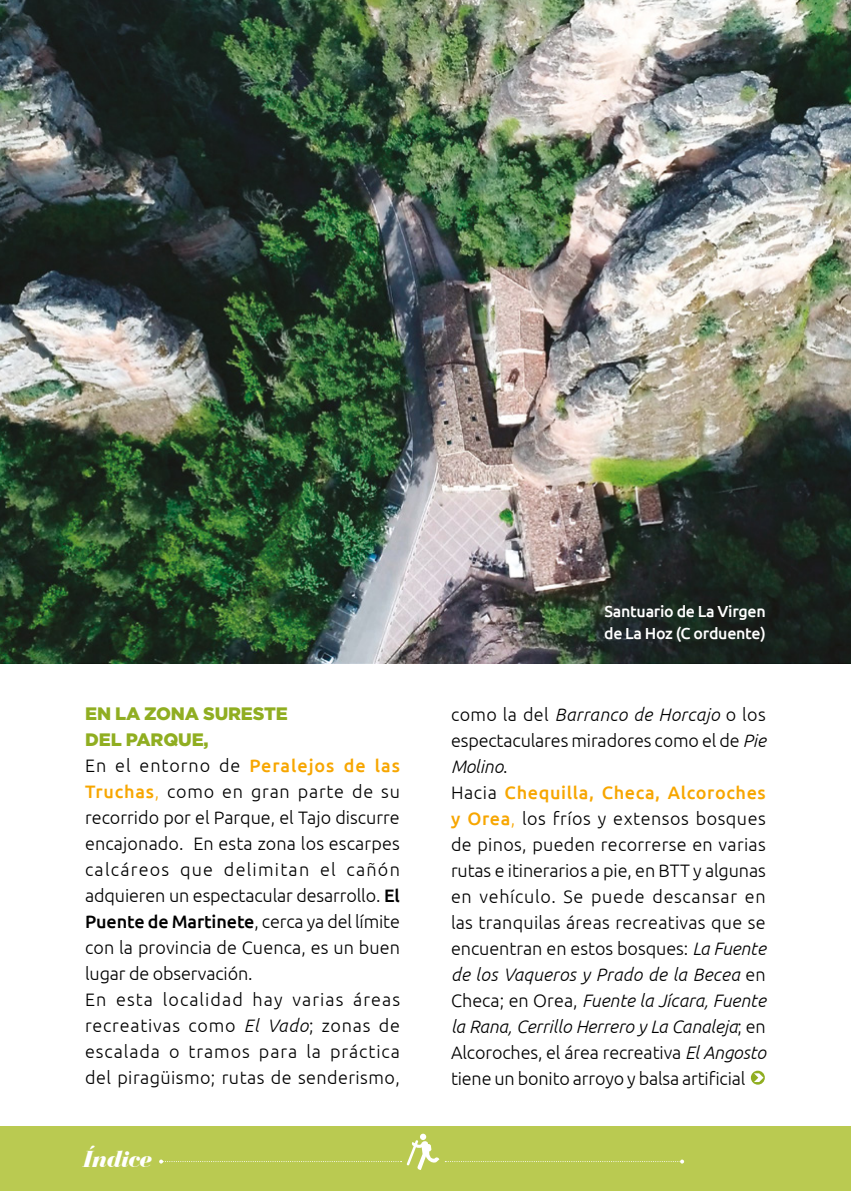
<style>
.page{position:relative;width:851px;height:1191px;background:#fff}
.page>*{position:absolute;margin:0;border:0;box-sizing:border-box;transform-origin:0 0}
.t1{font:italic 700 24px "Bedini";letter-spacing:-.005em;color:#fff}
.t2{font:300 18px/26px "Ubuntu";letter-spacing:.01em;color:#000}
.t3{font:900 18px/26px "Gotham Pro";letter-spacing:-.01em;color:#90ae21}
.t4{font:500 16px/22px "Ubuntu";letter-spacing:-.015em;color:#fff}
.s1{font-weight:500;color:#f7a600}
.s2{color:#f7a600}
.s3{font-weight:500}
.s4{font-style:italic}
</style>
<div class="page">
<img style="left:0;top:0;width:850px;height:663px">
<svg style="left:750px;top:1070px;width:14px;height:14px"></svg>
<div style="left:0;top:1126px;width:850px;height:65px;background:#baca51"></div>
<svg style="left:445px;top:1159px;width:239px;height:4px"></svg>
<div style="left:420px;top:1133px;width:6px;height:7px;background:#fff;border-radius:50%"></div>
<svg style="left:159px;top:1140px;width:280px;height:30px"></svg>
<p class="t3" style="left:85px;top:700px;width:204px">EN LA ZONA SURESTE<br>DEL PARQUE,</p>
<p class="t2" style="left:85px;top:752px;width:316px">En el entorno de <span class="s1">Peralejos de las Truchas</span><span class="s2">,</span> como en gran parte de su recorrido por el Parque, el Tajo discurre encajonado. En esta zona los escarpes calcáreos que delimitan el cañón adquieren un espectacular desarrollo. <span class="s3">El Puente de Martinete</span>, cerca ya del límite con la provincia de Cuenca, es un buen lugar de observación.<br>En esta localidad hay varias áreas recreativas como <span class="s4">El Vado</span>; zonas de escalada o tramos para la práctica del piragüismo; rutas de senderismo,</p>
<h1 class="t1" style="left:83px;top:1144px;width:70px">Índice</h1>
<p class="t4" style="left:604px;top:599px;width:163px">Santuario de La Virgen de La Hoz (C orduente)</p>
<p class="t2" style="left:451px;top:700px;width:316px">como la del <span class="s4">Barranco de Horcajo</span> o los espectaculares miradores como el de <span class="s4">Pie Molino</span>.<br>Hacia <span class="s1">Chequilla, Checa, Alcoroches y Orea</span><span class="s2">,</span> los fríos y extensos bosques de pinos, pueden recorrerse en varias rutas e itinerarios a pie, en BTT y algunas en vehículo. Se puede descansar en las tranquilas áreas recreativas que se encuentran en estos bosques: <span class="s4">La Fuente de los Vaqueros y Prado de la Becea</span> en Checa; en Orea, <span class="s4">Fuente la Jícara, Fuente la Rana, Cerrillo Herrero y La Canaleja</span>; en Alcoroches, el área recreativa <span class="s4">El Angosto </span>tiene un bonito arroyo y balsa artificial</p>
</div>
